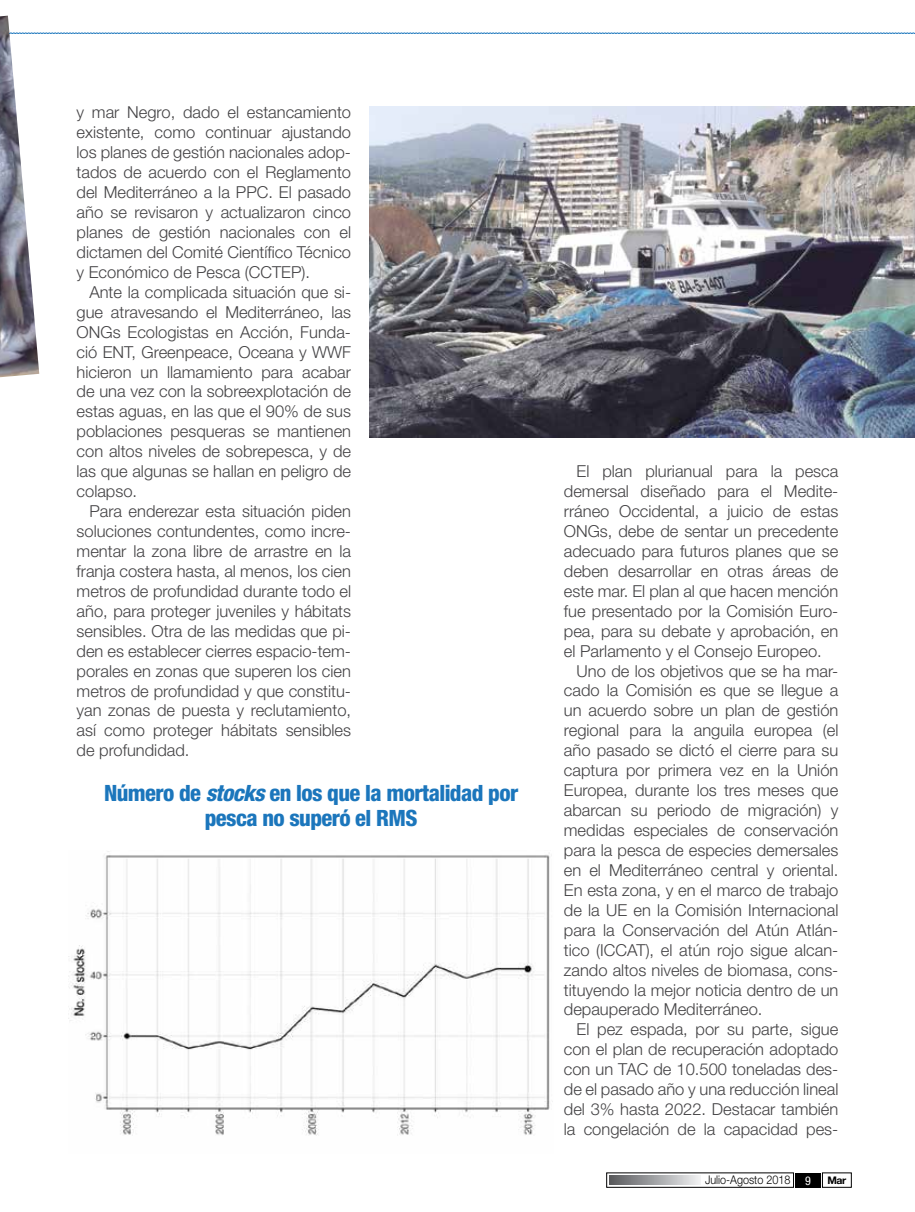
<style>
.page{position:relative;width:915px;height:1212px;background:#fff}
.page>*{position:absolute;margin:0;border:0;box-sizing:border-box;transform-origin:0 0}
.t1{font:800 condensed 22.5px/25.5px "Helvetica Neue LT Std";letter-spacing:-.025em;color:#1b76bc;text-align:center}
.t2{font:300 16.5px/20px "Helvetica Neue LT Std";color:#434244;text-align:justify}
.t3{font:300 12px "Helvetica Neue LT Std";color:#000;scale:.9 1}
.t4{font:700 10.5px "Helvetica Neue LT Std";color:#000}
.s1{font-style:italic}
.s2{font-weight:400;font-stretch:condensed;color:#fff}
</style>
<div class="page">
<svg style="left:39px;top:33px;width:875px;height:1px"></svg>
<svg style="left:609px;top:1176px;width:90px;height:8px"></svg>
<div style="left:795px;top:1172px;width:25px;height:15px;background:#000"></div>
<img style="left:369px;top:106px;width:545px;height:331px">
<img style="left:69px;top:851px;width:484px;height:285px">
<img style="left:0;top:16px;width:39px;height:361px">
<p class="t2" style="left:77px;top:102px;width:276px">y mar Negro, dado el estancamiento existente, como continuar ajustando los planes de gestión nacionales adop&shy;tados de acuerdo con el Reglamento del Mediterráneo a la PPC. El pasado año se revisaron y actualizaron cinco planes de gestión nacionales con el dictamen del Comité Científico Técnico y Económico de Pesca (CCTEP).</p>
<p class="t2" style="left:77px;top:282px;width:276px;text-indent:13px">Ante la complicada situación que si&shy;gue atravesando el Mediterráneo, las ONGs Ecologistas en Acción, Funda&shy;ció ENT, Greenpeace, Oceana y WWF hicieron un llamamiento para acabar de una vez con la sobreexplotación de estas aguas, en las que el 90% de sus poblaciones pesqueras se mantienen con altos niveles de sobrepesca, y de las que algunas se hallan en peligro de colapso.</p>
<p class="t2" style="left:77px;top:501px;width:276px;text-indent:13px">Para enderezar esta situación piden soluciones contundentes, como incre&shy;mentar la zona libre de arrastre en la franja costera hasta, al menos, los cien metros de profundidad durante todo el año, para proteger juveniles y hábitats sensibles. Otra de las medidas que pi&shy;den es establecer cierres espacio-tem&shy;porales en zonas que superen los cien metros de profundidad y que constitu&shy;yan zonas de puesta y reclutamiento, así como proteger hábitats sensibles de profundidad.</p>
<h1 class="t1" style="left:104px;top:780px;width:415px">Número de <span class="s1">stocks</span> en los que la mortalidad por pesca no superó el RMS</h1>
<p class="t2" style="left:563px;top:461px;width:276px;text-indent:13px">El plan plurianual para la pesca demersal diseñado para el Medite&shy;rráneo Occidental, a juicio de estas ONGs, debe de sentar un precedente adecuado para futuros planes que se deben desarrollar en otras áreas de este mar. El plan al que hacen mención fue presentado por la Comisión Euro&shy;pea, para su debate y aprobación, en el Parlamento y el Consejo Europeo.</p>
<p class="t2" style="left:563px;top:660px;width:276px;text-indent:13px">Uno de los objetivos que se ha mar&shy;cado la Comisión es que se llegue a un acuerdo sobre un plan de gestión regional para la anguila europea (el año pasado se dictó el cierre para su captura por primera vez en la Unión Europea, durante los tres meses que abarcan su periodo de migración) y medidas especiales de conservación para la pesca de especies demersales en el Mediterráneo central y oriental.<br>En esta zona, y en el marco de trabajo de la UE en la Comisión Internacional para la Conservación del Atún Atlán&shy;tico (ICCAT), el atún rojo sigue alcan&shy;zando altos niveles de biomasa, cons&shy;tituyendo la mejor noticia dentro de un depauperado Mediterráneo.</p>
<p class="t2" style="left:563px;top:1019px;width:276px;text-indent:13px">El pez espada, por su parte, sigue con el plan de recuperación adoptado con un TAC de 10.500 toneladas des&shy;de el pasado año y una reducción lineal del 3% hasta 2022. Destacar también la congelación de la capacidad pes-</p>
<p class="t3" style="left:704px;top:1173px;width:119px">Julio-Agosto 2018 <span class="s2">9</span></p>
<p class="t4" style="left:827px;top:1174px;width:21px">Mar</p>
</div>
